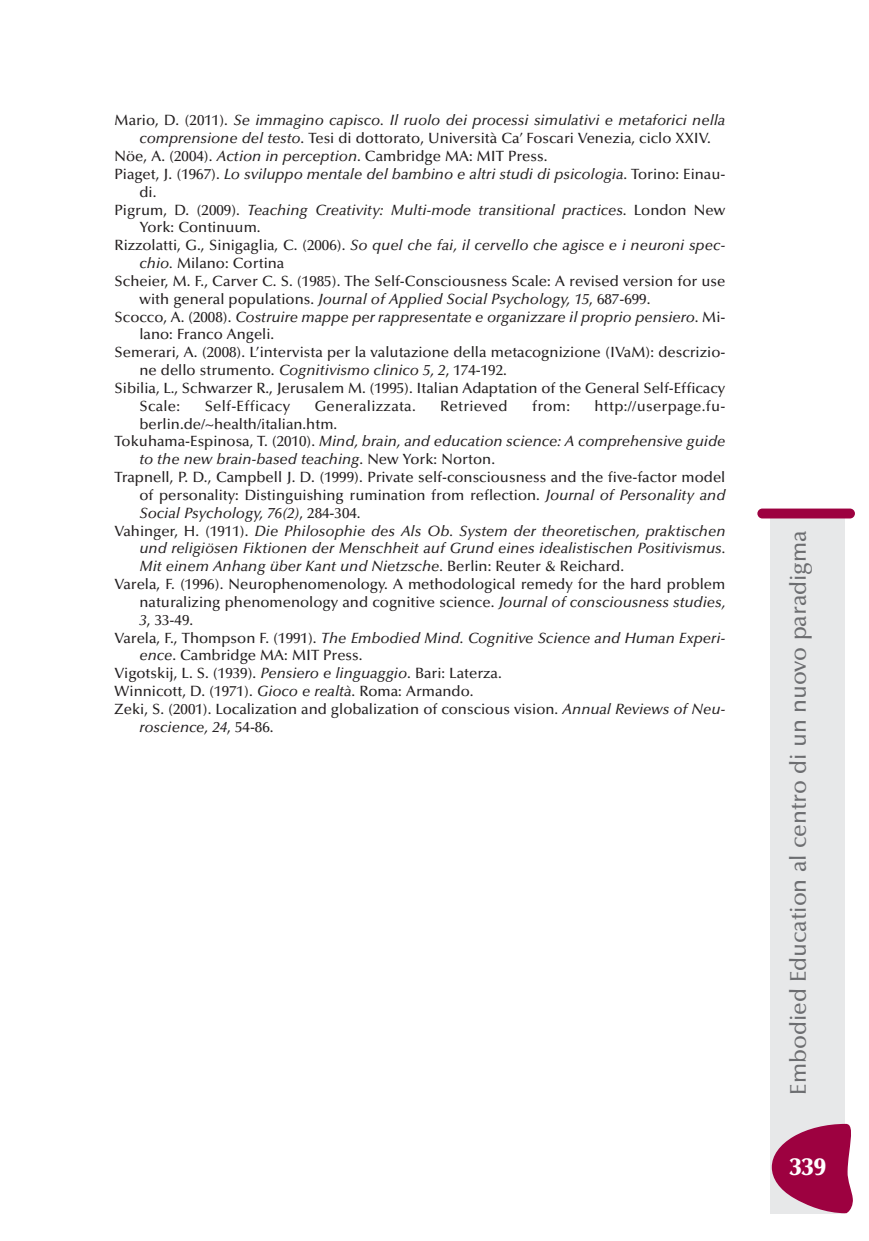
<style>
.page{position:relative;width:869px;height:1241px;background:#fff}
.page>*{position:absolute;margin:0;border:0;box-sizing:border-box;transform-origin:0 0}
.t1{font:900 24.5px "Optima";color:#fff}
.t2{font:500 22.75px "Optima";color:#6c6d70}
.t3{font:500 14.88px "Optima";color:#231f20}
.t4{font:italic 500 14.88px "Optima";color:#231f20}
.t5{font:500 14.88px "Optima";letter-spacing:.02em;color:#231f20}
.s1{font-style:normal}
.s2{font-style:italic}
</style>
<div class="page">
<div style="left:770px;top:516px;width:74px;height:697px;background:#e7e8e9"></div>
<div style="left:757px;top:508px;width:97px;height:10px;background:#9d0140;border-radius:5px"></div>
<svg style="left:771px;top:1123px;width:82px;height:89px"></svg>
<p class="t4" style="left:115px;top:114px;width:612px"><span class="s1">Mario, D. (2011).</span> Se immagino capisco. Il ruolo dei processi simulativi e metaforici nella</p>
<p class="t3" style="left:139px;top:132px;width:572px"><span class="s2">comprensione del testo</span>. Tesi di dottorato, Università Ca’ Foscari Venezia, ciclo XXIV.</p>
<p class="t3" style="left:115px;top:150px;width:434px">Nöe, A. (2004). <span class="s2">Action in perception</span>. Cambridge MA: MIT Press.</p>
<p class="t4" style="left:115px;top:168px;width:612px"><span class="s1">Piaget, J. (1967).</span> Lo sviluppo mentale del bambino e altri studi di psicologia<span class="s1">. Torino: Einau-</span></p>
<p class="t3" style="left:139px;top:186px;width:18px">di.</p>
<p class="t4" style="left:115px;top:204px;width:612px"><span class="s1">Pigrum, D. (2009).</span> Teaching Creativity: Multi-mode transitional practices<span class="s1">. London New</span></p>
<p class="t3" style="left:139px;top:221px;width:123px">York: Continuum.</p>
<p class="t4" style="left:115px;top:239px;width:612px"><span class="s1">Rizzolatti, G., Sinigaglia, C. (2006).</span> So quel che fai, il cervello che agisce e i neuroni spec-</p>
<p class="t3" style="left:139px;top:257px;width:146px"><span class="s2">chio.</span> Milano: Cortina</p>
<p class="t3" style="left:115px;top:275px;width:612px">Scheier, M. F., Carver C. S. (1985). The Self-Consciousness Scale: A revised version for use</p>
<p class="t4" style="left:139px;top:293px;width:512px"><span class="s1">with general populations.</span> Journal of Applied Social Psychology, 15<span class="s1">, 687-699.</span></p>
<p class="t4" style="left:115px;top:310px;width:612px"><span class="s1">Scocco, A. (2008).</span> Costruire mappe per rappresentate e organizzare il proprio pensiero<span class="s1">. Mi-</span></p>
<p class="t3" style="left:139px;top:328px;width:136px">lano: Franco Angeli.</p>
<p class="t3" style="left:115px;top:346px;width:612px">Semerari, A. (2008). L’intervista per la valutazione della metacognizione (IVaM): descrizio-</p>
<p class="t3" style="left:139px;top:364px;width:369px">ne dello strumento. <span class="s2">Cognitivismo clinico 5, 2</span>, 174-192.</p>
<p class="t3" style="left:115px;top:382px;width:612px">Sibilia, L., Schwarzer R., Jerusalem M. (1995). Italian Adaptation of the General Self-Efficacy</p>
<p class="t3" style="left:139px;top:400px;width:42px">Scale:</p>
<p class="t5" style="left:204px;top:400px;width:87px">Self-Efficacy</p>
<p class="t5" style="left:314px;top:400px;width:102px">Generalizzata.</p>
<p class="t5" style="left:440px;top:400px;width:69px">Retrieved</p>
<p class="t3" style="left:532px;top:400px;width:39px">from:</p>
<p class="t5" style="left:594px;top:400px;width:132px">http://userpage.fu-</p>
<p class="t3" style="left:139px;top:417px;width:199px">berlin.de/~health/italian.htm.</p>
<p class="t4" style="left:115px;top:435px;width:612px"><span class="s1">Tokuhama-Espinosa, T. (2010).</span> Mind, brain, and education science: A comprehensive guide</p>
<p class="t4" style="left:139px;top:453px;width:357px">to the new brain-based teaching<span class="s1">. New York: Norton.</span></p>
<p class="t3" style="left:115px;top:471px;width:612px">Trapnell, P. D., Campbell J. D. (1999). Private self-consciousness and the five-factor model</p>
<p class="t3" style="left:139px;top:489px;width:587px">of personality: Distinguishing rumination from reflection. <span class="s2">Journal of Personality and</span></p>
<p class="t4" style="left:139px;top:507px;width:222px">Social Psychology, 76(2)<span class="s1">, 284-304.</span></p>
<p class="t4" style="left:115px;top:524px;width:612px"><span class="s1">Vahinger, H. (1911).</span> Die Philosophie des Als Ob. System der theoretischen, praktischen</p>
<p class="t4" style="left:139px;top:542px;width:587px">und religiösen Fiktionen der Menschheit auf Grund eines idealistischen Positivismus.</p>
<p class="t4" style="left:139px;top:560px;width:486px">Mit einem Anhang über Kant und Nietzsche. <span class="s1">Berlin: Reuter &amp; Reichard.</span></p>
<p class="t3" style="left:115px;top:578px;width:612px">Varela, F. (1996). Neurophenomenology. A methodological remedy for the hard problem</p>
<p class="t3" style="left:139px;top:596px;width:587px">naturalizing phenomenology and cognitive science. <span class="s2">Journal of consciousness studies,</span></p>
<p class="t3" style="left:139px;top:614px;width:55px"><span class="s2">3</span>, 33-49.</p>
<p class="t4" style="left:115px;top:631px;width:612px"><span class="s1">Varela, F., Thompson F. (1991).</span> The Embodied Mind. Cognitive Science and Human Experi-</p>
<p class="t3" style="left:139px;top:649px;width:224px"><span class="s2">ence</span>. Cambridge MA: MIT Press.</p>
<p class="t3" style="left:115px;top:667px;width:388px">Vigotskij, L. S. (1939). <span class="s2">Pensiero e linguaggio</span>. Bari: Laterza.</p>
<p class="t3" style="left:115px;top:685px;width:360px">Winnicott, D. (1971). <span class="s2">Gioco e realtà</span>. Roma: Armando.</p>
<p class="t3" style="left:115px;top:703px;width:612px">Zeki, S. (2001). Localization and globalization of conscious vision. <span class="s2">Annual Reviews of Neu-</span></p>
<p class="t4" style="left:139px;top:720px;width:135px">roscience, 24<span class="s1">, 54-86.</span></p>
<h2 class="t2" style="left:789px;top:1094px;width:565px;rotate:-90deg">Embodied Education al centro di un nuovo paradigma</h2>
<h1 class="t1" style="left:789px;top:1156px;width:38px">339</h1>
</div>
